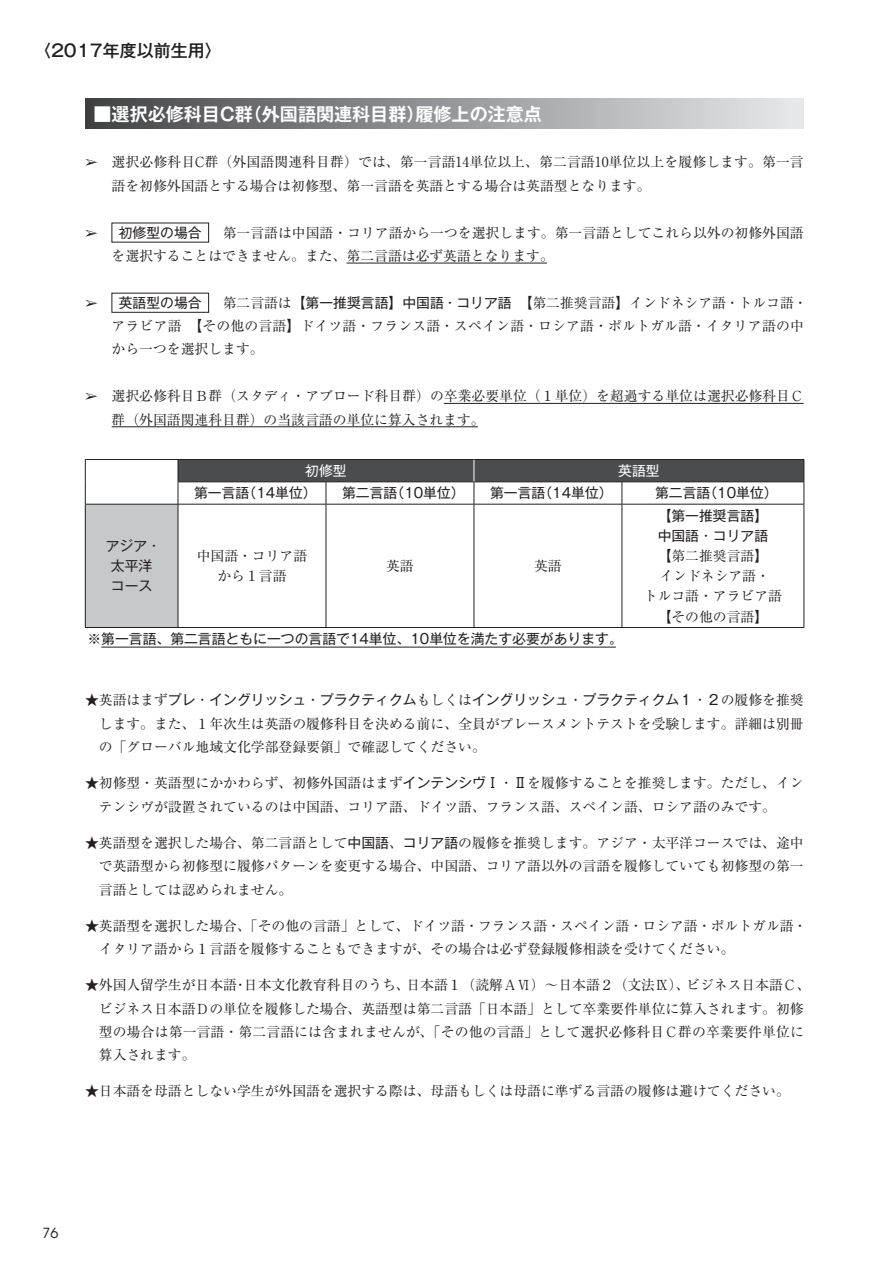
<style>
.page{position:relative;width:893px;height:1263px;background:#fff}
.page>*{position:absolute;margin:0;border:0;box-sizing:border-box;transform-origin:0 0}
.t1{font:700 18px "Gothic MB101 Pro De";color:#fff}
.t2{font:500 16.95px "Gothic MB101 Pro";color:#231f20}
.t3{font:13.8px/23.4px "Ryumin Pro";color:#231f20}
.t4{font:13.8px/20.2px "Gothic MB101 Pro";color:#231f20;text-align:center}
.t5{font:13.8px "Gothic MB101 Pro";color:#fff}
.t6{font:13.8px "ITC Avant Garde Std";color:#231f20}
.s1{font-family:"Gothic MB101 Pro"}
.s2{font-family:"Ryumin Pro"}
</style>
<div class="page">
<hr style="left:347px;top:263px;width:200px;height:1px;background:#231f20">
<hr style="left:444px;top:403px;width:360px;height:1px;background:#231f20">
<hr style="left:112px;top:426px;width:366px;height:1px;background:#231f20">
<div style="left:112px;top:293px;width:97px;height:20px;border:1px solid #231f20"></div>
<div style="left:85px;top:99px;width:719px;height:30px;background:linear-gradient(to right,#424346,#e8e9ec)"></div>
<div style="left:85px;top:504px;width:93px;height:123px;background:#c7c8ca"></div>
<hr style="left:85px;top:459px;width:93px;height:1px;background:#231f20">
<svg style="left:85px;top:460px;width:1px;height:44px"></svg>
<hr style="left:85px;top:504px;width:93px;height:1px;background:#231f20">
<hr style="left:85px;top:504px;width:1px;height:123px;background:#231f20">
<hr style="left:178px;top:504px;width:148px;height:1px;background:#231f20">
<hr style="left:178px;top:504px;width:1px;height:123px;background:#231f20">
<hr style="left:326px;top:504px;width:148px;height:1px;background:#231f20">
<hr style="left:326px;top:504px;width:1px;height:123px;background:#231f20">
<hr style="left:474px;top:504px;width:148px;height:1px;background:#231f20">
<hr style="left:474px;top:504px;width:1px;height:123px;background:#231f20">
<hr style="left:622px;top:504px;width:182px;height:1px;background:#231f20">
<hr style="left:622px;top:504px;width:1px;height:123px;background:#231f20">
<hr style="left:804px;top:504px;width:1px;height:123px;background:#231f20">
<hr style="left:85px;top:627px;width:93px;height:1px;background:#231f20">
<hr style="left:178px;top:627px;width:148px;height:1px;background:#231f20">
<hr style="left:326px;top:627px;width:148px;height:1px;background:#231f20">
<hr style="left:474px;top:627px;width:148px;height:1px;background:#231f20">
<hr style="left:622px;top:627px;width:182px;height:1px;background:#231f20">
<svg style="left:178px;top:459px;width:627px;height:45px"></svg>
<hr style="left:101px;top:647px;width:515px;height:1px;background:#231f20">
<p class="t2" style="left:34px;top:37px;width:189px">〈2017年度以前生用〉</p>
<h1 class="t1" style="left:94px;top:99px;width:450px">■選択必修科目C群（外国語関連科目群）履修上の注意点</h1>
<p class="t3" style="left:112px;top:150px;width:694px;text-indent:-27px">➢ 選択必修科目C群（外国語関連科目群）では、第一言語14単位以上、第二言語10単位以上を履修します。第一言語を初修外国語とする場合は初修型、第一言語を英語とする場合は英語型となります。</p>
<p class="t3" style="left:112px;top:220px;width:694px;text-indent:-27px">➢ <span class="s1">初修型の場合</span>　第一言語は中国語・コリア語から一つを選択します。第一言語としてこれら以外の初修外国語を選択することはできません。また、第二言語は必ず英語となります。</p>
<p class="t3" style="left:112px;top:290px;width:697px;text-indent:-27px">➢ <span class="s1">英語型の場合</span>　第二言語は【<span class="s1">第一推奨言語】中国語・コリア語</span>　【第二推奨言語】インドネシア語・トルコ語・アラビア語　【その他の言語】ドイツ語・フランス語・スペイン語・ロシア語・ポルトガル語・イタリア語の中から一つを選択します。</p>
<p class="t3" style="left:112px;top:383px;width:694px;text-indent:-27px">➢ 選択必修科目Ｂ群（スタディ・アブロード科目群）の卒業必要単位（１単位）を超過する単位は選択必修科目Ｃ群（外国語関連科目群）の当該言語の単位に算入されます。</p>
<p class="t5" style="left:305px;top:459px;width:43px">初修型</p>
<p class="t5" style="left:618px;top:459px;width:43px">英語型</p>
<p class="t4" style="left:194px;top:481px;width:124px">第一言語（14単位）</p>
<p class="t4" style="left:342px;top:481px;width:124px">第二言語（10単位）</p>
<p class="t4" style="left:490px;top:481px;width:124px">第一言語（14単位）</p>
<p class="t4" style="left:655px;top:481px;width:124px">第二言語（10単位）</p>
<p class="t4" style="left:106px;top:534px;width:57px">アジア・太平洋コース</p>
<p class="t3" style="left:197px;top:545px;width:112px;line-height:20.2px;text-align:center">中国語・コリア語から１言語</p>
<p class="t3" style="left:386px;top:553px;width:29px">英語</p>
<p class="t3" style="left:534px;top:553px;width:29px">英語</p>
<p class="t4" style="left:87px;top:627px;width:537px"><span class="s2">※</span>第一言語、第二言語ともに一つの言語で14単位、10単位を満たす必要があります。</p>
<p class="t4" style="left:658px;top:503px;width:112px;text-align:left">【第一推奨言語】中国語・コリア語</p>
<p class="t3" style="left:644px;top:545px;width:140px;line-height:20.2px;text-align:center">【第二推奨言語】<br>インドネシア語・<br>トルコ語・アラビア語【その他の言語】</p>
<p class="t4" style="left:85px;top:688px;width:720px"><span class="s2">★英語はまず</span>プレ・イングリッシュ・プラクティクム<span class="s2">もしくは</span>イングリッシュ・プラクティクム１・２<span class="s2">の履修を推奨</span></p>
<p class="t3" style="left:99px;top:711px;width:706px">します。また、１年次生は英語の履修科目を決める前に、全員がプレースメントテストを受験します。詳細は別冊の「グローバル地域文化学部登録要領」で確認してください。</p>
<p class="t3" style="left:99px;top:770px;width:706px;text-indent:-14px">★初修型・英語型にかかわらず、初修外国語はまず<span class="s1">インテンシヴⅠ・Ⅱ</span>を履修することを推奨します。ただし、インテンシヴが設置されているのは中国語、コリア語、ドイツ語、フランス語、スペイン語、ロシア語のみです。</p>
<p class="t3" style="left:99px;top:830px;width:706px;text-align:justify;text-indent:-14px">★英語型を選択した場合、第二言語として<span class="s1">中国語</span>、<span class="s1">コリア語</span>の履修を推奨します。アジア・太平洋コースでは、途中で英語型から初修型に履修パターンを変更する場合、中国語、コリア語以外の言語を履修していても初修型の第一言語としては認められません。</p>
<p class="t3" style="left:99px;top:913px;width:710px;text-indent:-14px">★英語型を選択した場合、「その他の言語」として、ドイツ語・フランス語・スペイン語・ロシア語・ポルトガル語・イタリア語から１言語を履修することもできますが、その場合は必ず登録履修相談を受けてください。</p>
<p class="t3" style="left:99px;top:972px;width:713px;text-indent:-14px">★外国人留学生が日本語・日本文化教育科目のうち、日本語１（読解ＡⅥ）〜日本語２（文法Ⅸ）、ビジネス日本語Ｃ、ビジネス日本語Ｄの単位を履修した場合、英語型は第二言語「日本語」として卒業要件単位に算入されます。初修型の場合は第一言語・第二言語には含まれませんが、「その他の言語」として選択必修科目Ｃ群の卒業要件単位に算入されます。</p>
<p class="t3" style="left:85px;top:1079px;width:706px">★日本語を母語としない学生が外国語を選択する際は、母語もしくは母語に準ずる言語の履修は避けてください。</p>
<p class="t6" style="left:43px;top:1225px;width:17px">76</p>
</div>
